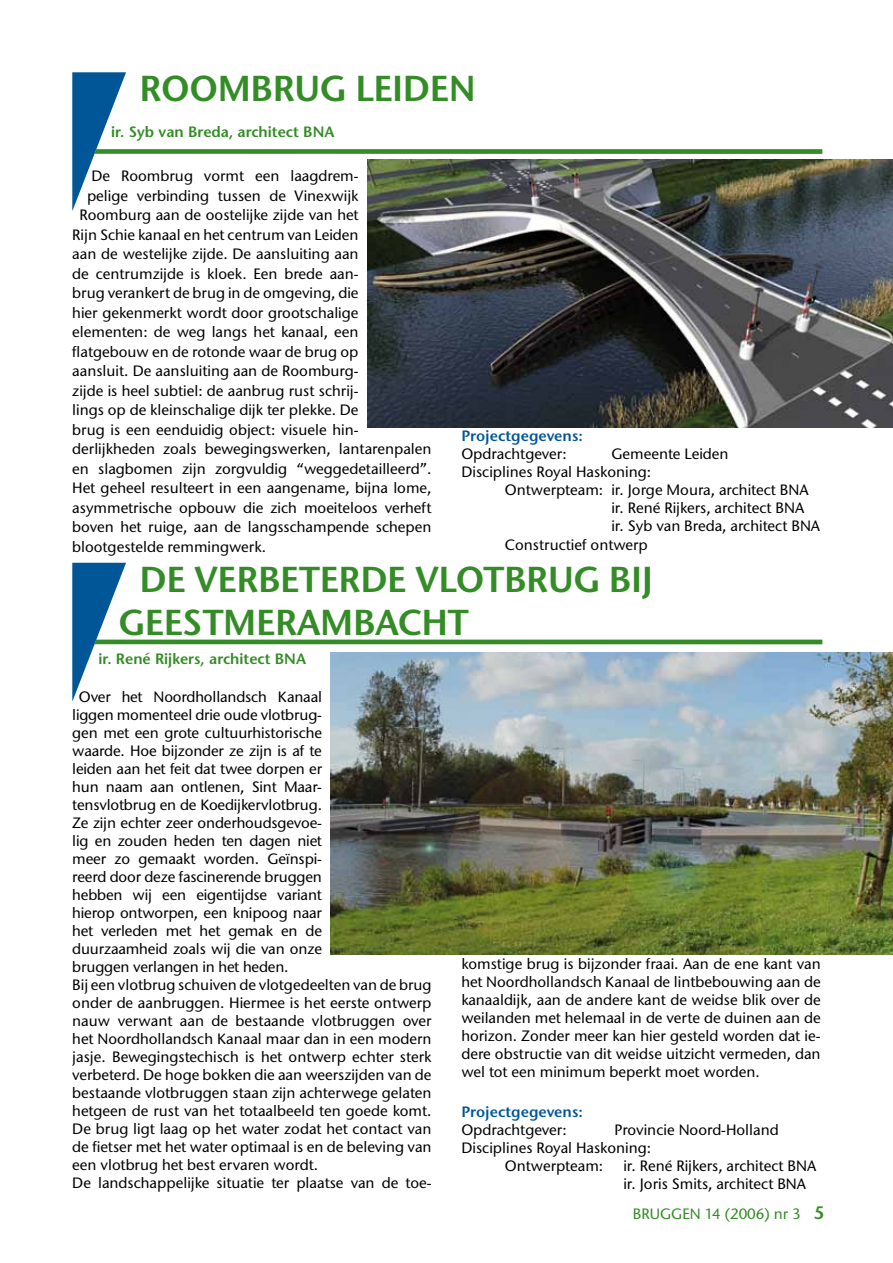
<style>
.page{position:relative;width:893px;height:1263px;background:#fff}
.page>*{position:absolute;margin:0;border:0;box-sizing:border-box;transform-origin:0 0}
.t1{font:36px/43.2px "Stone Sans Sem ITCTT Semi";letter-spacing:-.01em;color:#338c26}
.t2{font:15px/18px "Stone Sans ITCTT Medium";color:#000}
.t3{font:600 15px "Stone Sans";color:#338c26}
.t4{font:15px "Stone Sans Sem ITCTT Semi";color:#005697}
.t5{font:15px "Stone Sans ITCTT Medium";color:#338c26}
.s1{font-family:"Stone Sans Sem ITCTT Semi";font-size:18px}
</style>
<div class="page">
<img style="left:367px;top:159px;width:526px;height:269px">
<img style="left:330px;top:652px;width:563px;height:303px">
<svg style="left:72px;top:72px;width:750px;height:138px"></svg>
<svg style="left:72px;top:563px;width:750px;height:138px"></svg>
<h1 class="t1" style="left:140px;top:66px;width:338px">ROOMBRUG LEIDEN</h1>
<p class="t3" style="left:111px;top:122px;width:225px">ir. Syb van Breda, architect BNA</p>
<p class="t2" style="left:91px;top:167px;width:269px">De Roombrug vormt een laagdrem-</p>
<p class="t2" style="left:87px;top:186px;width:273px">pelige verbinding tussen de Vinexwijk</p>
<p class="t2" style="left:79px;top:206px;width:281px">Roomburg aan de oostelijke zijde van het</p>
<p class="t2" style="left:72px;top:225px;width:288px">Rijn Schie kanaal en het centrum van Leiden</p>
<p class="t2" style="left:72px;top:245px;width:288px">aan de westelijke zijde. De aansluiting aan</p>
<p class="t2" style="left:72px;top:264px;width:288px">de centrumzijde is kloek. Een brede aan-</p>
<p class="t2" style="left:72px;top:284px;width:288px">brug verankert de brug in de omgeving, die</p>
<p class="t2" style="left:72px;top:303px;width:288px">hier gekenmerkt wordt door grootschalige</p>
<p class="t2" style="left:72px;top:323px;width:288px">elementen: de weg langs het kanaal, een</p>
<p class="t2" style="left:72px;top:342px;width:288px">flatgebouw en de rotonde waar de brug op</p>
<p class="t2" style="left:72px;top:362px;width:288px">aansluit. De aansluiting aan de Roomburg-</p>
<p class="t2" style="left:72px;top:381px;width:288px">zijde is heel subtiel: de aanbrug rust schrij-</p>
<p class="t2" style="left:72px;top:401px;width:288px">lings op de kleinschalige dijk ter plekke. De</p>
<p class="t2" style="left:72px;top:420px;width:288px">brug is een eenduidig object: visuele hin-</p>
<p class="t2" style="left:72px;top:440px;width:361px">derlijkheden zoals bewegingswerken, lantarenpalen</p>
<p class="t2" style="left:72px;top:459px;width:361px">en slagbomen zijn zorgvuldig “weggedetailleerd”.</p>
<p class="t2" style="left:72px;top:479px;width:361px">Het geheel resulteert in een aangename, bijna lome,</p>
<p class="t2" style="left:72px;top:498px;width:361px">asymmetrische opbouw die zich moeiteloos verheft</p>
<p class="t2" style="left:72px;top:518px;width:361px">boven het ruige, aan de langsschampende schepen</p>
<p class="t2" style="left:72px;top:537px;width:195px">blootgestelde remmingwerk.</p>
<p class="t4" style="left:461px;top:426px;width:123px">PROJECTGEGEVENS:</p>
<p class="t2" style="left:461px;top:445px;width:107px">Opdrachtgever:</p>
<p class="t2" style="left:461px;top:445px;width:269px;text-indent:150px">Gemeente Leiden<br>Disciplines Royal Haskoning:</p>
<p class="t2" style="left:505px;top:481px;width:305px">Ontwerpteam: ir. Jorge Moura, architect BNA</p>
<p class="t2" style="left:611px;top:499px;width:194px">ir. René Rijkers, architect BNA</p>
<p class="t2" style="left:611px;top:517px;width:210px">ir. Syb van Breda, architect BNA</p>
<p class="t2" style="left:505px;top:535px;width:145px">Constructief ontwerp</p>
<h1 class="t1" style="left:119px;top:557px;width:536px;text-indent:21px">DE VERBETERDE VLOTBRUG BIJ<br>GEESTMERAMBACHT</h1>
<p class="t3" style="left:98px;top:649px;width:209px">ir. René Rijkers, architect BNA</p>
<p class="t2" style="left:72px;top:688px;width:361px;text-indent:7px">Over het Noordhollandsch Kanaal<br>liggen momenteel drie oude vlotbrug-<br>gen met een grote cultuurhistorische<br>waarde. Hoe bijzonder ze zijn is af te<br>leiden aan het feit dat twee dorpen er<br>hun naam aan ontlenen, Sint Maar-<br>tensvlotbrug en de Koedijkervlotbrug.<br>Ze zijn echter zeer onderhoudsgevoe-<br>lig en zouden heden ten dagen niet<br>meer zo gemaakt worden. Geïnspi-<br>reerd door deze fascinerende bruggen<br>hebben wij een eigentijdse variant<br>hierop ontworpen, een knipoog naar<br>het verleden met het gemak en de<br>duurzaamheid zoals wij die van onze<br>bruggen verlangen in het heden.<br>Bij een vlotbrug schuiven de vlotgedeelten van de brug onder de aanbruggen. Hiermee is het eerste ontwerp nauw verwant aan de bestaande vlotbruggen over het Noordhollandsch Kanaal maar dan in een modern jasje. Bewegingstechisch is het ontwerp echter sterk verbeterd. De hoge bokken die aan weerszijden van de bestaande vlotbruggen staan zijn achterwege gelaten hetgeen de rust van het totaalbeeld ten goede komt.<br>De brug ligt laag op het water zodat het contact van de fietser met het water optimaal is en de beleving van een vlotbrug het best ervaren wordt.<br>De landschappelijke situatie ter plaatse van de toe-</p>
<p class="t2" style="left:461px;top:955px;width:361px;text-align:justify">komstige brug is bijzonder fraai. Aan de ene kant van het Noordhollandsch Kanaal de lintbebouwing aan de kanaaldijk, aan de andere kant de weidse blik over de weilanden met helemaal in de verte de duinen aan de horizon. Zonder meer kan hier gesteld worden dat ie&shy;dere obstructie van dit weidse uitzicht vermeden, dan wel tot een minimum beperkt moet worden.</p>
<p class="t4" style="left:461px;top:1102px;width:123px">PROJECTGEGEVENS:</p>
<p class="t2" style="left:461px;top:1121px;width:107px">Opdrachtgever:</p>
<p class="t2" style="left:614px;top:1121px;width:166px">Provincie Noord-Holland</p>
<p class="t2" style="left:461px;top:1139px;width:191px">Disciplines Royal Haskoning:</p>
<p class="t2" style="left:505px;top:1157px;width:100px">Ontwerpteam:</p>
<p class="t2" style="left:623px;top:1157px;width:194px">ir. René Rijkers, architect BNA ir. Joris Smits, architect BNA</p>
<p class="t5" style="left:633px;top:1204px;width:194px">BRUGGEN 14 (2006) nr 3 <span class="s1">5</span></p>
</div>
